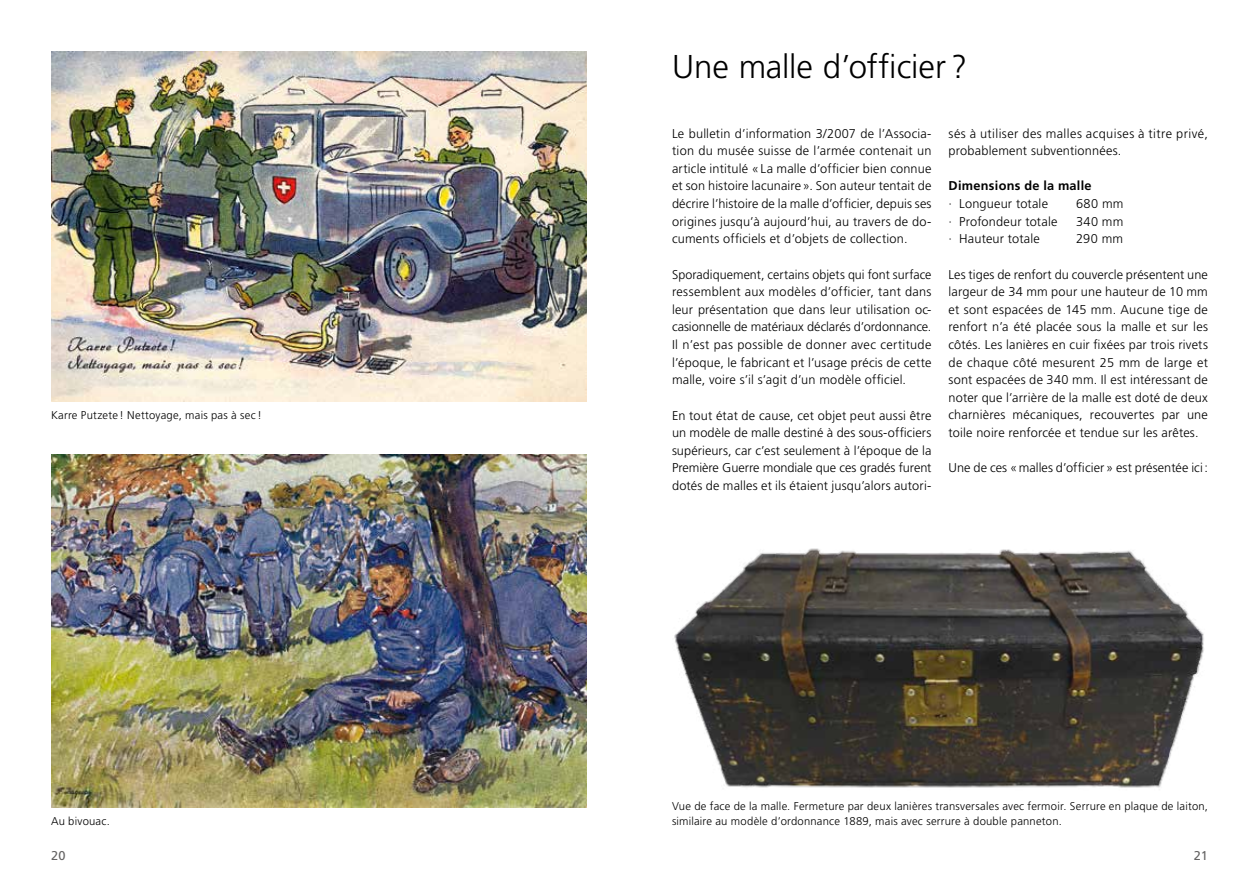
<style>
.page{position:relative;width:1259px;height:893px;background:#fff}
.page>*{position:absolute;margin:0;border:0;box-sizing:border-box;transform-origin:0 0}
.t1{font:300 33px "Frutiger";letter-spacing:-.005em;color:#000}
.t2{font:300 12.75px/17.5px "Frutiger";letter-spacing:.015em;color:#000;text-align:justify}
.t3{font:700 12.75px "Frutiger";letter-spacing:.02em;color:#000}
.t4{font:12.75px "Frutiger";color:#646363}
.t5{font:300 11.25px/15px "Frutiger";letter-spacing:.02em;color:#000}
</style>
<div class="page">
<img style="left:51px;top:51px;width:536px;height:351px">
<img style="left:51px;top:455px;width:536px;height:353px">
<img style="left:674px;top:548px;width:530px;height:240px">
<p class="t5" style="left:51px;top:408px;width:212px">Karre Putzete ! Nettoyage, mais pas à sec !</p>
<p class="t5" style="left:51px;top:813px;width:60px">Au bivouac.</p>
<h1 class="t1" style="left:672px;top:48px;width:297px">Une malle d’officier ?</h1>
<p class="t2" style="left:672px;top:124px;width:261px">Le bulletin d’information 3/2007 de l’Associa&shy;tion du musée suisse de l’armée contenait un article intitulé « La malle d’officier bien connue et son histoire lacunaire». Son auteur tentait de décrire l’histoire de la malle d’officier, depuis ses origines jusqu’à aujourd’hui, au travers de do&shy;cuments officiels et d’objets de collection.</p>
<p class="t2" style="left:672px;top:265px;width:261px">Sporadiquement, certains objets qui font surface ressemblent aux modèles d’officier, tant dans leur présentation que dans leur utilisation oc&shy;casionnelle de matériaux déclarés d’ordonnance.<br>Il n’est pas possible de donner avec certitude l’époque, le fabricant et l’usage précis de cette malle, voire s’il s’agit d’un modèle officiel.</p>
<p class="t2" style="left:672px;top:406px;width:261px">En tout état de cause, cet objet peut aussi être un modèle de malle destiné à des sous-officiers supérieurs, car c’est seulement à l’époque de la Première Guerre mondiale que ces gradés furent dotés de malles et ils étaient jusqu’alors autori-</p>
<p class="t2" style="left:948px;top:124px;width:261px">sés à utiliser des malles acquises à titre privé, probablement subventionnées.</p>
<p class="t3" style="left:948px;top:178px;width:145px">Dimensions de la malle</p>
<p class="t2" style="left:948px;top:195px;width:101px">· Longueur totale</p>
<p class="t2" style="left:1076px;top:195px;width:49px">680 mm</p>
<p class="t2" style="left:948px;top:212px;width:110px">· Profondeur totale</p>
<p class="t2" style="left:1076px;top:212px;width:49px">340 mm</p>
<p class="t2" style="left:948px;top:230px;width:93px">· Hauteur totale</p>
<p class="t2" style="left:1076px;top:230px;width:48px">290 mm</p>
<p class="t2" style="left:948px;top:265px;width:261px">Les tiges de renfort du couvercle présentent une largeur de 34 mm pour une hauteur de 10 mm et sont espacées de 145 mm. Aucune tige de renfort n’a été placée sous la malle et sur les côtés. Les lanières en cuir fixées par trois rivets de chaque côté mesurent 25 mm de large et sont espacées de 340 mm. Il est intéressant de noter que l’arrière de la malle est doté de deux charnières mécaniques, recouvertes par une toile noire renforcée et tendue sur les arêtes.</p>
<p class="t2" style="left:948px;top:459px;width:261px">Une de ces «malles d’officier» est présentée ici:</p>
<p class="t5" style="left:672px;top:798px;width:537px">Vue de face de la malle. Fermeture par deux lanières transversales avec fermoir. Serrure en plaque de laiton, similaire au modèle d’ordonnance 1889, mais avec serrure à double panneton.</p>
<p class="t4" style="left:51px;top:848px;width:16px">20</p>
<p class="t4" style="left:1194px;top:848px;width:16px">21</p>
</div>
